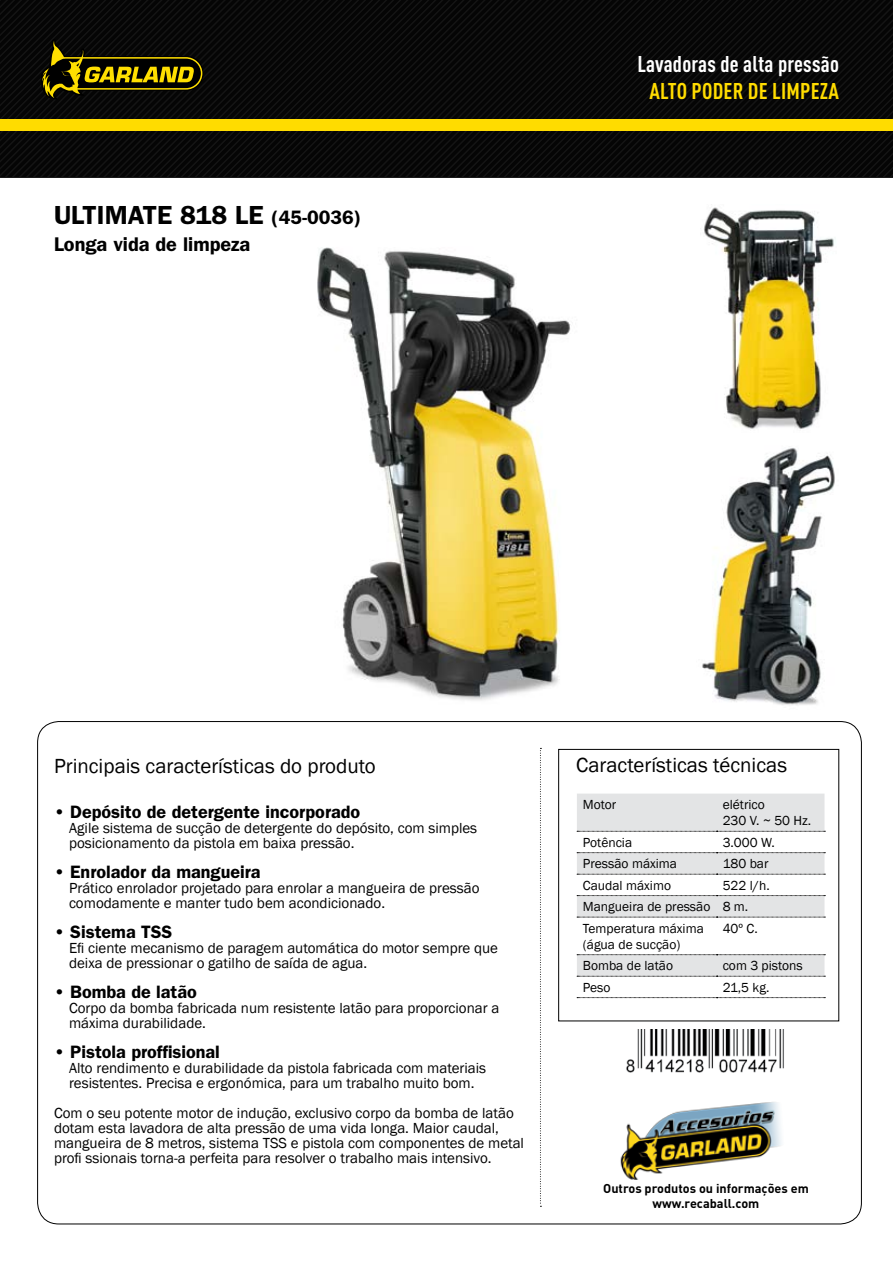
<style>
.page{position:relative;width:893px;height:1263px;background:#fff}
.page>*{position:absolute;margin:0;border:0;box-sizing:border-box;transform-origin:0 0}
.t1{font:600 26.25px "Franklin Gothic";color:#000}
.t2{font:700 22.5px "DIN Cond";letter-spacing:.01em;color:#fff}
.t3{font:700 22.5px "DIN Cond";letter-spacing:.01em;color:#ffdc00}
.t4{font:21px "Franklin Gothic";color:#000}
.t5{font:600 19.95px "Franklin Gothic";color:#000}
.t6{font:600 18px "Franklin Gothic";color:#000}
.t7{font:15px/15px "Franklin Gothic";color:#000}
.t8{font:13.5px/21.5px "Franklin Gothic";color:#000}
.t9{font:700 12.75px/15.3px "DIN";color:#000;text-align:center}
.s1{font-size:19.5px}
</style>
<div class="page">
<img style="left:317px;top:247px;width:254px;height:454px">
<svg style="left:0;top:0;width:893px;height:176px;background:#1c1a08"></svg>
<svg style="left:540px;top:748px;width:1px;height:459px"></svg>
<div style="left:558px;top:749px;width:281px;height:272px;border:1px solid #000"></div>
<svg style="left:577px;top:793px;width:247px;height:183px;fill:#e3e4e5"></svg>
<svg style="left:577px;top:831px;width:248px;height:1px"></svg>
<svg style="left:577px;top:852px;width:248px;height:1px"></svg>
<svg style="left:577px;top:874px;width:248px;height:1px"></svg>
<svg style="left:577px;top:895px;width:248px;height:1px"></svg>
<svg style="left:577px;top:917px;width:248px;height:1px"></svg>
<svg style="left:577px;top:954px;width:248px;height:1px"></svg>
<svg style="left:577px;top:976px;width:248px;height:1px"></svg>
<svg style="left:577px;top:997px;width:248px;height:1px"></svg>
<img style="left:620px;top:1102px;width:162px;height:78px">
<img style="left:626px;top:1029px;width:158px;height:44px">
<img style="left:704px;top:207px;width:130px;height:223px">
<img style="left:702px;top:448px;width:133px;height:258px">
<h1 class="t1" style="left:54px;top:199px;width:309px">ULTIMATE 818 LE <span class="s1">(45-0036)</span></h1>
<h3 class="t5" style="left:54px;top:233px;width:198px">Longa vida de limpeza</h3>
<h2 class="t2" style="left:637px;top:50px;width:203px">Lavadoras de alta pressão</h2>
<h2 class="t3" style="left:649px;top:77px;width:191px">ALTO PODER DE LIMPEZA</h2>
<h3 class="t4" style="left:54px;top:753px;width:323px">Principais características do produto</h3>
<p class="t6" style="left:54px;top:801px;width:308px">• Depósito de detergente incorporado</p>
<p class="t7" style="left:69px;top:820px;width:410px">Agile sistema de sucção de detergente do depósito, com simples posicionamento da pistola em baixa pressão.</p>
<p class="t6" style="left:54px;top:861px;width:208px">• Enrolador da mangueira</p>
<p class="t7" style="left:69px;top:880px;width:412px">Prático enrolador projetado para enrolar a mangueira de pressão comodamente e manter tudo bem acondicionado.</p>
<p class="t6" style="left:54px;top:921px;width:120px">• Sistema TSS</p>
<p class="t7" style="left:69px;top:940px;width:430px">Efi ciente mecanismo de paragem automática do motor sempre que deixa de pressionar o gatilho de saída de agua.</p>
<p class="t6" style="left:54px;top:981px;width:144px">• Bomba de latão</p>
<p class="t7" style="left:69px;top:1000px;width:432px">Corpo da bomba fabricada num resistente latão para proporcionar a máxima durabilidade.</p>
<p class="t6" style="left:54px;top:1041px;width:167px">• Pistola proffisional</p>
<p class="t7" style="left:69px;top:1060px;width:419px">Alto rendimento e durabilidade da pistola fabricada com materiais resistentes. Precisa e ergonómica, para um trabalho muito bom.</p>
<p class="t7" style="left:54px;top:1105px;width:472px">Com o seu potente motor de indução, exclusivo corpo da bomba de latão dotam esta lavadora de alta pressão de uma vida longa. Maior caudal, mangueira de 8 metros, sistema TSS e pistola com componentes de metal profi ssionais torna-a perfeita para resolver o trabalho mais intensivo.</p>
<h3 class="t4" style="left:576px;top:752px;width:212px">Características técnicas</h3>
<p class="t8" style="left:583px;top:794px;width:35px">Motor</p>
<p class="t8" style="left:723px;top:797px;width:90px;line-height:16.2px">elétrico<br>230 V. ~ 50 Hz.</p>
<p class="t8" style="left:583px;top:832px;width:51px">Potência</p>
<p class="t8" style="left:723px;top:832px;width:54px">3.000 W.</p>
<p class="t8" style="left:583px;top:853px;width:96px">Pressão máxima</p>
<p class="t8" style="left:723px;top:853px;width:47px">180 bar</p>
<p class="t8" style="left:583px;top:875px;width:90px">Caudal máximo</p>
<p class="t8" style="left:583px;top:875px;width:188px;text-indent:140px">522 l/h.<br>Mangueira de pressão 8 m.<br>Temperatura máxima</p>
<p class="t8" style="left:583px;top:934px;width:99px">(água de sucção)</p>
<p class="t8" style="left:723px;top:917px;width:37px">40º C.</p>
<p class="t8" style="left:583px;top:955px;width:92px">Bomba de latão</p>
<p class="t8" style="left:723px;top:955px;width:82px">com 3 pistons</p>
<p class="t8" style="left:583px;top:977px;width:29px">Peso</p>
<p class="t8" style="left:723px;top:977px;width:48px">21,5 kg.</p>
<p class="t9" style="left:603px;top:1180px;width:207px">Outros produtos ou informações em www.recaball.com</p>
</div>
